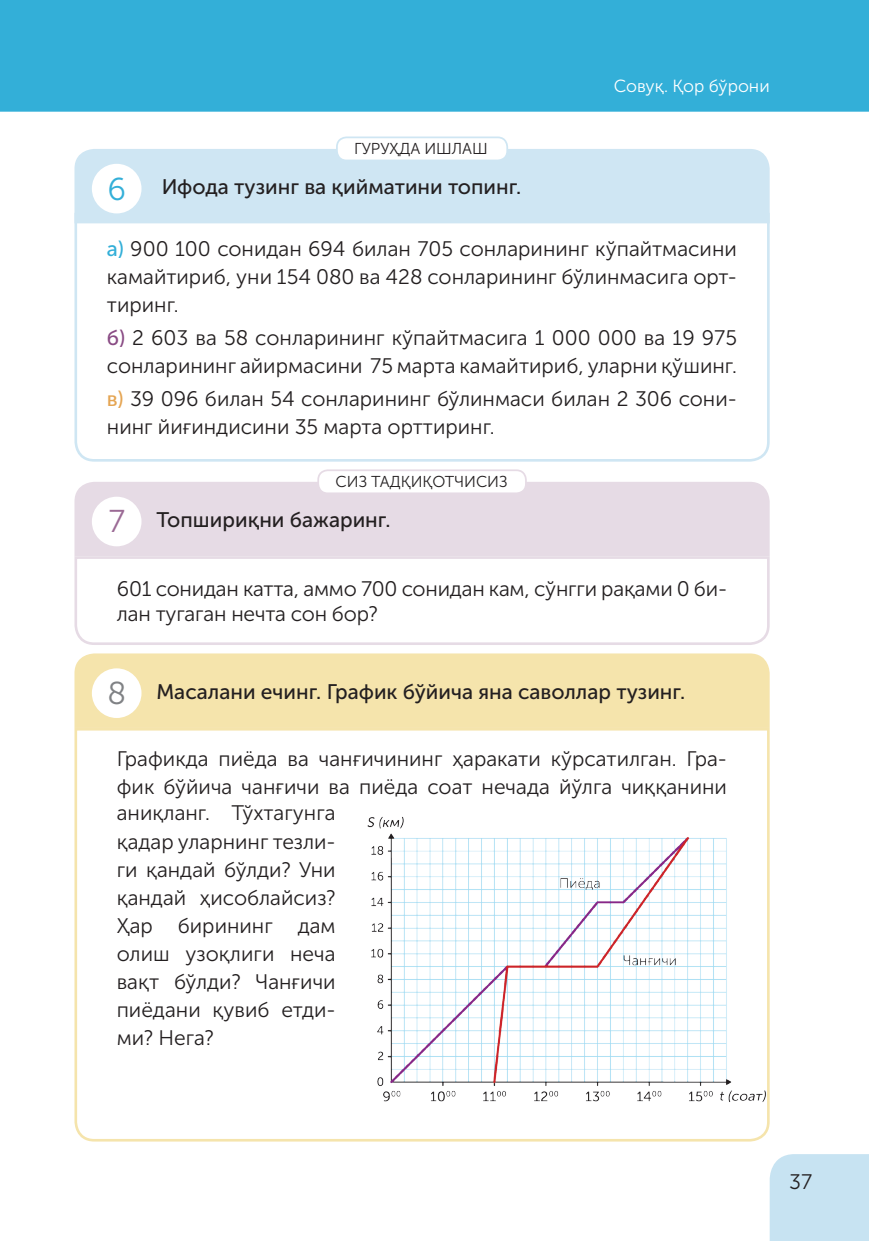
<style>
.page{position:relative;width:869px;height:1241px;background:#fff}
.page>*{position:absolute;margin:0;border:0;box-sizing:border-box;transform-origin:0 0}
.t1{font:31.5px "Museo Sans Cyrl 300";color:#33afd8}
.t2{font:31.5px "Museo Sans Cyrl 300";color:#808285}
.t3{font:31.5px "Museo Sans Cyrl 300";color:#9b6a95}
.t4{font:21px/28px "Museo Sans Cyrl 300";color:#231f20}
.t5{font:21px "Museo Sans Cyrl 500";color:#231f20}
.t6{font:17.5px "Museo Sans Cyrl 300";color:#fff}
.t7{font:15.75px "Museo Sans Cyrl 300";color:#231f20}
.s1{font-family:"Museo Sans Cyrl 500";color:#33afd8}
.s2{font-family:"Museo Sans Cyrl 500";color:#894b84}
.s3{font-family:"Museo Sans Cyrl 500";color:#e5a553}
</style>
<div class="page">
<div style="left:0;top:0;width:868px;height:112px;background:#33afd8"></div>
<div style="left:769px;top:1154px;width:99px;height:86px;background:#c7e3f2"></div>
<div style="left:74px;top:149px;width:695px;height:62px;background:#cfe6f3"></div>
<svg style="left:74px;top:211px;width:696px;height:251px"></svg>
<div style="left:92px;top:164px;width:49px;height:49px;background:#fff;border-radius:50%"></div>
<div style="left:337px;top:137px;width:170px;height:23px;background:#fff;border-radius:10px"></div>
<div style="left:336px;top:136px;width:172px;height:25px;border:2px solid #cfe6f3;border-radius:10px"></div>
<div style="left:74px;top:653px;width:695px;height:73px;background:#f5e4ac"></div>
<svg style="left:74px;top:726px;width:696px;height:416px"></svg>
<div style="left:92px;top:668px;width:49px;height:50px;background:#fff;border-radius:50%"></div>
<img style="left:338px;top:799px;width:427px;height:321px">
<div style="left:74px;top:481px;width:695px;height:74px;background:#e6dbe5"></div>
<svg style="left:74px;top:555px;width:696px;height:90px"></svg>
<div style="left:92px;top:496px;width:49px;height:50px;background:#fff;border-radius:50%"></div>
<div style="left:318px;top:470px;width:207px;height:23px;background:#fff;border-radius:10px"></div>
<div style="left:317px;top:469px;width:209px;height:25px;border:2px solid #e6dbe5;border-radius:10px"></div>
<h1 class="t1" style="left:107px;top:172px;width:20px">6</h1>
<p class="t7" style="left:354px;top:140px;width:135px">ГУРУҲДА ИШЛАШ</p>
<p class="t5" style="left:162px;top:175px;width:361px">Ифода тузинг ва қийматини топинг.</p>
<p class="t6" style="left:613px;top:76px;width:157px">Совуқ. Қор бўрони</p>
<p class="t4" style="left:107px;top:235px;width:631px;text-align:justify"><span class="s1">a)</span> 900 100 сонидан 694 билан 705 сонларининг кўпайтмасини камайтириб, уни 154 080 ва 428 сонларининг бўлинмасига орт&shy;тиринг.</p>
<p class="t4" style="left:107px;top:324px;width:631px"><span class="s2">б)</span> 2 603 ва 58 сонларининг кўпайтмасига 1 000 000 ва 19 975 сонларининг айирмасини 75 марта камайтириб, уларни қўшинг.</p>
<p class="t4" style="left:107px;top:385px;width:631px"><span class="s3">в)</span> 39 096 билан 54 сонларининг бўлинмаси билан 2 306 сони&shy;нинг йиғиндисини 35 марта орттиринг.</p>
<h1 class="t3" style="left:108px;top:504px;width:18px">7</h1>
<p class="t7" style="left:335px;top:473px;width:47px">Сиз тадқиқот</p>
<p class="t7" style="left:454px;top:473px;width:22px">чиси</p>
<p class="t7" style="left:499px;top:473px;width:10px">з</p>
<p class="t5" style="left:156px;top:508px;width:235px">Топшириқни бажаринг.</p>
<p class="t4" style="left:117px;top:577px;width:611px;line-height:24.5px">601 сонидан катта, аммо 700 сонидан кам, сўнгги рақами 0 би&shy;лан тугаган нечта сон бор?</p>
<h1 class="t2" style="left:107px;top:676px;width:20px">8</h1>
<p class="t5" style="left:156px;top:679px;width:530px">Масалани ечинг. График бўйича яна саволлар тузинг.</p>
<p class="t4" style="left:117px;top:745px;width:611px">Графикда пиёда ва чанғичининг ҳаракати кўрсатилган. Гра&shy;фик бўйича чанғичи ва пиёда соат нечада йўлга чиққанини</p>
<p class="t4" style="left:117px;top:799px;width:220px;text-align:justify">аниқланг. Тўхтагунга қадар уларнинг тезли&shy;ги қандай бўлди? Уни қандай ҳисоблайсиз?<br>Ҳар бирининг дам олиш узоқлиги неча вақт бўлди? Чанғичи пиёдани қувиб етди&shy;ми? Нега?</p>
<p class="t4" style="left:788px;top:1167px;width:24px">37</p>
</div>
